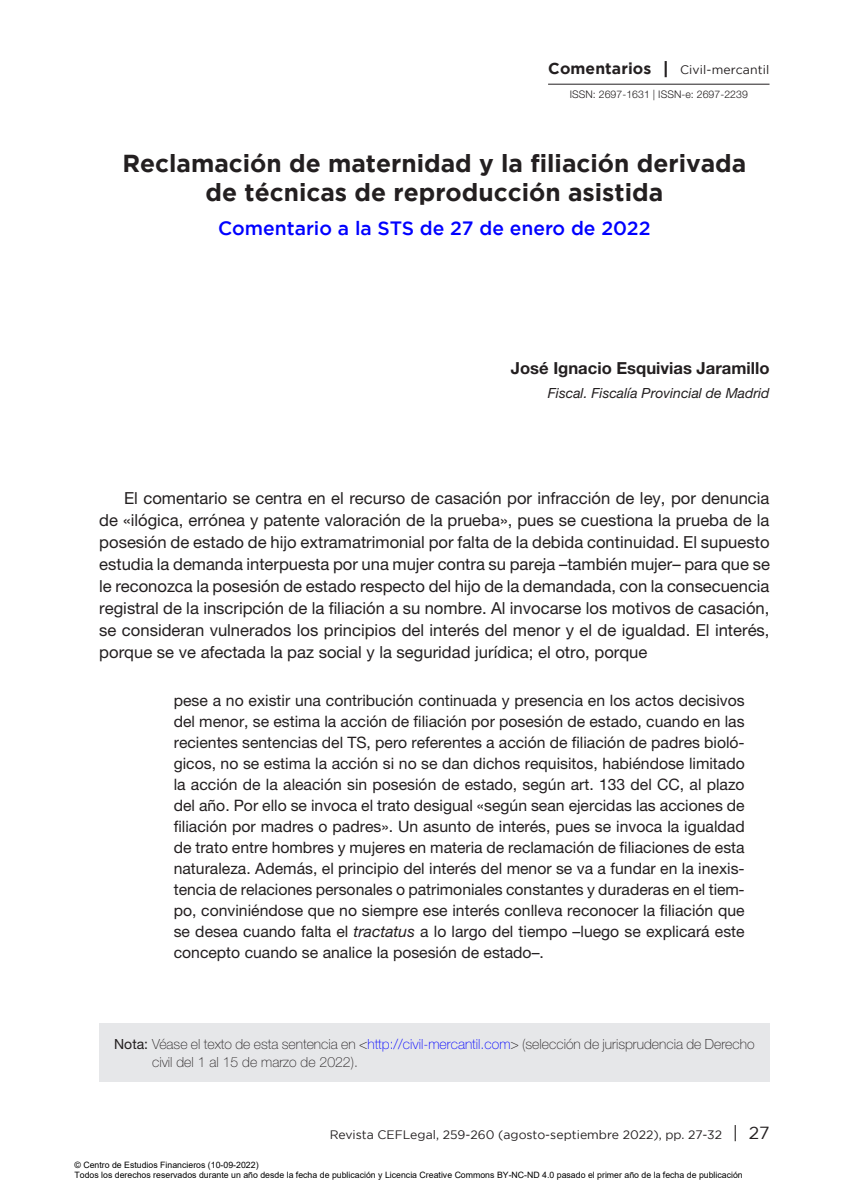
<style>
.page{position:relative;width:844px;height:1191px;background:#fff}
.page>*{position:absolute;margin:0;border:0;box-sizing:border-box;transform-origin:0 0}
.t1{font:700 24.5px/29.8px "Gotham";color:#231f20;text-align:center}
.t2{font:500 19.25px "Gotham";color:#00f}
.t3{font:700 17.5px "Gotham";color:#231f20}
.t4{font:16.62px/21.9px "Helvetica Neue LT Std";color:#231f20;text-align:justify}
.t5{font:700 16.62px "Helvetica Neue LT Std";color:#231f20}
.t6{font:15.75px/21px "Helvetica Neue LT Std";color:#231f20;text-align:justify}
.t7{font:700 15.75px "Gotham";letter-spacing:.005em;color:#231f20}
.t8{font:100 14px/18.4px "Helvetica Neue LT Std";color:#231f20}
.t9{font:italic 14px "Helvetica Neue LT Std";color:#231f20}
.t10{font:12.25px "Gotham";color:#231f20}
.t11{font:300 10.5px "Helvetica Neue LT Std";letter-spacing:.005em;color:#231f20}
.t12{font:8.75px/10.5px "Arial";color:#000}
.s1{font-style:italic}
.s2{font-weight:400}
.s3{color:#00f}
.s4{font-size:17.5px}
</style>
<div class="page">
<hr style="left:548px;top:84px;width:221px;height:1px;background:#231f20">
<div style="left:99px;top:1023px;width:670px;height:58px;background:#e6e7e9"></div>
<p class="t7" style="left:548px;top:59px;width:105px">Comentarios</p>
<p class="t3" style="left:662px;top:59px;width:8px">|</p>
<p class="t10" style="left:679px;top:63px;width:91px">Civil-mercantil</p>
<p class="t11" style="left:569px;top:88px;width:180px">ISSN: 2697-1631 | ISSN-e: 2697-2239</p>
<h1 class="t1" style="left:122px;top:147px;width:625px">Reclamación de maternidad y la filiación derivada de técnicas de reproducción asistida</h1>
<p class="t2" style="left:218px;top:217px;width:433px">Comentario a la STS de 27 de enero de 2022</p>
<p class="t5" style="left:510px;top:358px;width:260px">José Ignacio Esquivias Jaramillo</p>
<p class="t9" style="left:547px;top:385px;width:223px">Fiscal. Fiscalía Provincial de Madrid</p>
<p class="t4" style="left:99px;top:487px;width:672px;text-indent:25px">El comentario se centra en el recurso de casación por infracción de ley, por denuncia de «ilógica, errónea y patente valoración de la prueba», pues se cuestiona la prueba de la posesión de estado de hijo extramatrimonial por falta de la debida continuidad. El supuesto estudia la demanda interpuesta por una mujer contra su pareja –también mujer– para que se le reconozca la posesión de estado respecto del hijo de la demandada, con la consecuencia registral de la inscripción de la filiación a su nombre. Al invocarse los motivos de casación, se consideran vulnerados los principios del interés del menor y el de igualdad. El interés, porque se ve afectada la paz social y la seguridad jurídica; el otro, porque</p>
<p class="t6" style="left:174px;top:689px;width:572px">pese a no existir una contribución continuada y presencia en los actos decisivos del menor, se estima la acción de filiación por posesión de estado, cuando en las recientes sentencias del TS, pero referentes a acción de filiación de padres bioló&shy;gicos, no se estima la acción si no se dan dichos requisitos, habiéndose limitado la acción de la aleación sin posesión de estado, según art. 133 del CC, al plazo del año. Por ello se invoca el trato desigual «según sean ejercidas las acciones de filiación por madres o padres». Un asunto de interés, pues se invoca la igualdad de trato entre hombres y mujeres en materia de reclamación de filiaciones de esta naturaleza. Además, el principio del interés del menor se va a fundar en la inexis&shy;tencia de relaciones personales o patrimoniales constantes y duraderas en el tiem&shy;po, conviniéndose que no siempre ese interés conlleva reconocer la filiación que se desea cuando falta el <span class="s1">tractatus</span> a lo largo del tiempo –luego se explicará este concepto cuando se analice la posesión de estado–.</p>
<p class="t8" style="left:152px;top:1034px;width:604px;text-indent:-38px"><span class="s2">Nota:</span> Véase el texto de esta sentencia en &lt;<span class="s3">http://civil-mercantil.com</span>&gt; (selección de jurisprudencia de Derecho civil del 1 al 15 de marzo de 2022).</p>
<p class="t10" style="left:329px;top:1128px;width:441px">Revista CEFLegal, 259-260 (agosto-septiembre 2022), pp. 27-32 <span class="s4">| 27</span></p>
<p class="t12" style="left:74px;top:1159px;width:669px">© Centro de Estudios Financieros (10-09-2022)<br>Todos los derechos reservados durante un año desde la fecha de publicación y Licencia Creative Commons BY-NC-ND 4.0 pasado el primer año de la fecha de publicación</p>
</div>
